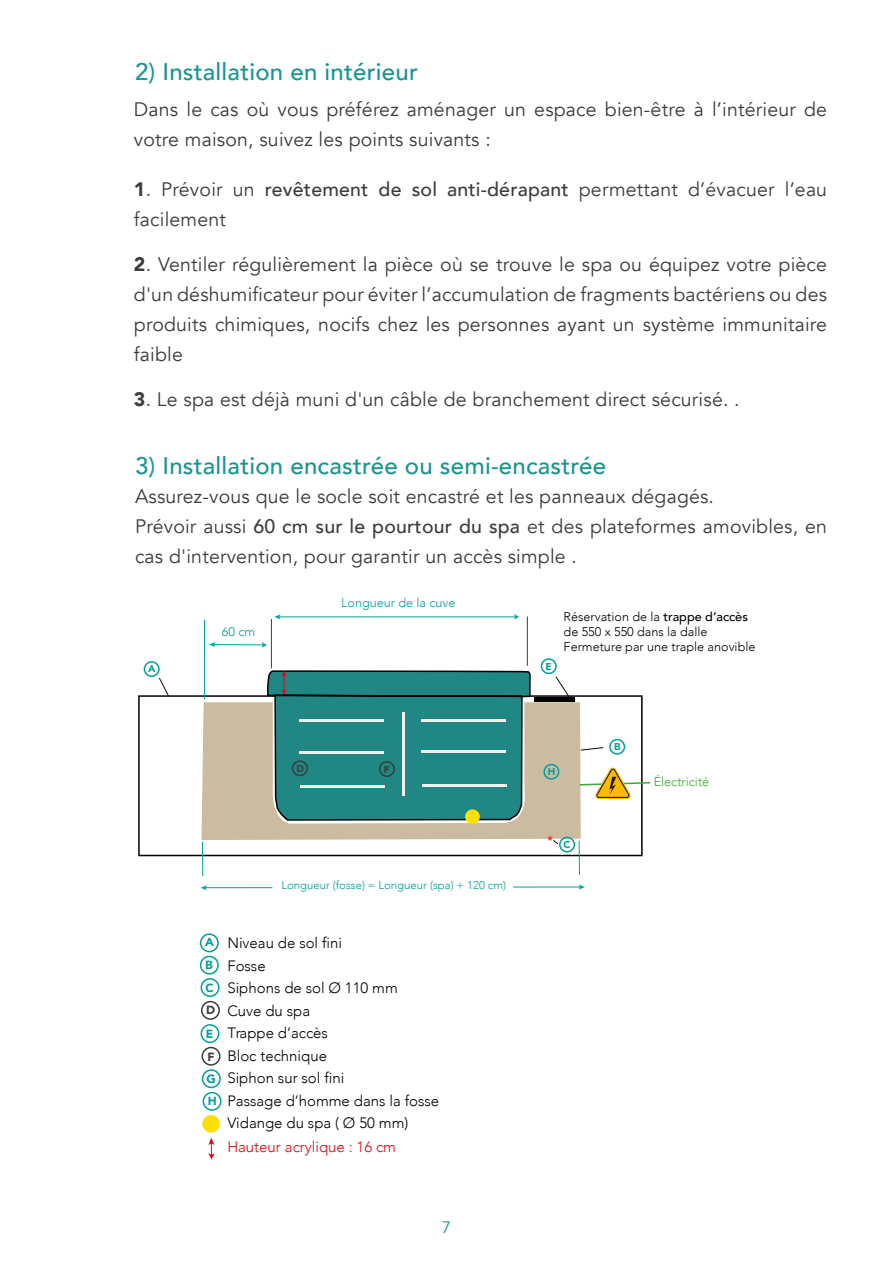
<style>
.page{position:relative;width:893px;height:1263px;background:#fff}
.page>*{position:absolute;margin:0;border:0;box-sizing:border-box;transform-origin:0 0}
.t1{font:500 24px "Avenir";letter-spacing:.01em;color:#189592}
.t2{font:19.5px/30px "Avenir";letter-spacing:.01em;color:#3c3c3b}
.t3{font:16.5px "Avenir";color:#189592}
.t4{font:300 15px/22.5px "Avenir";color:#000}
.t5{font:300 15px "Avenir";color:#e30613}
.t6{font:300 12.6px/15px "Avenir";color:#000}
.t7{font:300 12.6px "Avenir";color:#00a19a}
.t8{font:300 12.6px "Avenir";color:#3aaa35}
.t9{font:900 11.85px/22.6px "Avenir";color:#00a19a;text-align:justify}
.t10{font:900 11.85px "Avenir";color:#3c3c3b}
.t11{font:300 11.25px "Avenir";color:#00a19a}
.t12{font:900 11.25px "Avenir";color:#e7332a}
.t13{font:900 9.9px "Avenir";color:#00a19a}
.t14{font:900 9.9px "Avenir";color:#3c3c3b}
.s1{font-weight:900}
.s2{font-weight:500}
</style>
<div class="page">
<div style="left:201px;top:820px;width:380px;height:20px;background:#cbbba0"></div>
<svg style="left:266px;top:670px;width:265px;height:219px"></svg>
<hr style="left:271px;top:619px;width:1px;height:49px;background:#3c3c3b">
<hr style="left:204px;top:620px;width:1px;height:79px;background:#00a19a">
<hr style="left:579px;top:841px;width:1px;height:34px;background:#00a19a">
<hr style="left:202px;top:842px;width:1px;height:34px;background:#00a19a">
<div style="left:144px;top:661px;width:16px;height:16px;border:2px solid #00a19a;border-radius:50%"></div>
<svg style="left:465px;top:809px;width:15px;height:15px"></svg>
<div style="left:541px;top:658px;width:16px;height:16px;border:2px solid #00a19a;border-radius:50%"></div>
<svg style="left:552px;top:839px;width:7px;height:6px"></svg>
<hr style="left:513px;top:887px;width:67px;height:1px;background:#00a19a">
<svg style="left:579px;top:884px;width:6px;height:6px"></svg>
<hr style="left:527px;top:616px;width:1px;height:50px;background:#3c3c3b">
<hr style="left:279px;top:616px;width:237px;height:1px;background:#00a19a">
<svg style="left:274px;top:614px;width:7px;height:5px"></svg>
<svg style="left:514px;top:614px;width:5px;height:6px"></svg>
<div style="left:559px;top:837px;width:16px;height:15px;border:2px solid #00a19a;border-radius:50%"></div>
<hr style="left:205px;top:887px;width:67px;height:1px;background:#00a19a">
<svg style="left:201px;top:885px;width:6px;height:5px"></svg>
<hr style="left:214px;top:644px;width:49px;height:1px;background:#00a19a">
<svg style="left:209px;top:642px;width:6px;height:5px"></svg>
<svg style="left:262px;top:642px;width:5px;height:6px"></svg>
<svg style="left:158px;top:671px;width:492px;height:149px"></svg>
<div style="left:202px;top:1115px;width:18px;height:17px;background:#ffde00;border-radius:50%"></div>
<div style="left:202px;top:1047px;width:18px;height:19px;border:2px solid #3c3c3b;border-radius:50%"></div>
<div style="left:200px;top:933px;width:19px;height:19px;border:2px solid #00a19a;border-radius:50%"></div>
<div style="left:200px;top:956px;width:19px;height:18px;border:2px solid #00a19a;border-radius:50%"></div>
<div style="left:201px;top:978px;width:18px;height:19px;border:2px solid #00a19a;border-radius:50%"></div>
<div style="left:201px;top:1001px;width:19px;height:19px;border:2px solid #3c3c3b;border-radius:50%"></div>
<div style="left:201px;top:1024px;width:18px;height:19px;border:2px solid #00a19a;border-radius:50%"></div>
<div style="left:202px;top:1069px;width:19px;height:19px;border:2px solid #00a19a;border-radius:50%"></div>
<div style="left:203px;top:1092px;width:18px;height:19px;border:2px solid #00a19a;border-radius:50%"></div>
<svg style="left:208px;top:1137px;width:7px;height:23px"></svg>
<p class="t1" style="left:135px;top:51px;width:284px">2) Installation en intérieur</p>
<p class="t2" style="left:134px;top:95px;width:695px">Dans le cas où vous préférez aménager un espace bien-être à l’intérieur de votre maison, suivez les points suivants :</p>
<p class="t2" style="left:134px;top:174px;width:695px"><span class="s1">1</span>. Prévoir un <span class="s2">revêtement de sol anti-dérapant</span> permettant d’évacuer l’eau facilement</p>
<p class="t2" style="left:134px;top:249px;width:695px;text-align:justify"><span class="s1">2</span>. Ventiler régulièrement la pièce où se trouve le spa ou équipez votre pièce d'un déshumificateur pour éviter l’accumulation de fragments bactériens ou des produits chimiques, nocifs chez les personnes ayant un système immunitaire faible</p>
<p class="t2" style="left:134px;top:384px;width:607px"><span class="s1">3</span>. Le spa est déjà muni d'un câble de branchement direct sécurisé. .</p>
<p class="t1" style="left:135px;top:445px;width:473px">3) Installation encastrée ou semi-encastrée</p>
<p class="t2" style="left:135px;top:482px;width:693px">Assurez-vous que le socle soit encastré et les panneaux dégagés.<br>Prévoir aussi <span class="s2">60 cm sur le pourtour du spa</span> et des plateformes amovibles, en cas d'intervention, pour garantir un accès simple .</p>
<p class="t7" style="left:222px;top:624px;width:35px">60 cm</p>
<p class="t7" style="left:341px;top:596px;width:116px">Longueur de la cuve</p>
<p class="t13" style="left:148px;top:660px;width:9px">A</p>
<p class="t13" style="left:546px;top:658px;width:8px">E</p>
<p class="t6" style="left:564px;top:609px;width:193px">Réservation de la <span class="s2">trappe d’accès </span>de 550 x 550 dans la dalle<br>Fermeture par une traple anovible</p>
<p class="t14" style="left:296px;top:760px;width:9px">D</p>
<p class="t14" style="left:384px;top:761px;width:7px">F</p>
<p class="t11" style="left:281px;top:879px;width:226px">Longueur (fosse) = Longueur (spa) + 120 cm)</p>
<p class="t9" style="left:205px;top:931px;width:10px">A B C</p>
<p class="t10" style="left:206px;top:1000px;width:10px">D</p>
<p class="t9" style="left:206px;top:1022px;width:9px">E</p>
<p class="t9" style="left:207px;top:1067px;width:12px">G<br>H</p>
<p class="t10" style="left:207px;top:1047px;width:9px">F</p>
<p class="t4" style="left:227px;top:932px;width:213px">Niveau de sol fini<br>Fosse<br>Siphons de sol Ø 110 mm<br>Cuve du spa<br>Trappe d’accès<br>Bloc technique<br>Siphon sur sol fini<br>Passage d’homme dans la fosse<br>Vidange du spa ( Ø 50 mm)</p>
<p class="t5" style="left:227px;top:1138px;width:170px">Hauteur acrylique : 16 cm</p>
<p class="t3" style="left:442px;top:1217px;width:11px">7</p>
<p class="t13" style="left:548px;top:763px;width:9px">H</p>
<p class="t12" style="left:547px;top:831px;width:7px">*</p>
<p class="t13" style="left:563px;top:836px;width:8px">C</p>
<p class="t13" style="left:614px;top:738px;width:8px">B</p>
<p class="t8" style="left:654px;top:774px;width:57px">Électricité</p>
</div>
